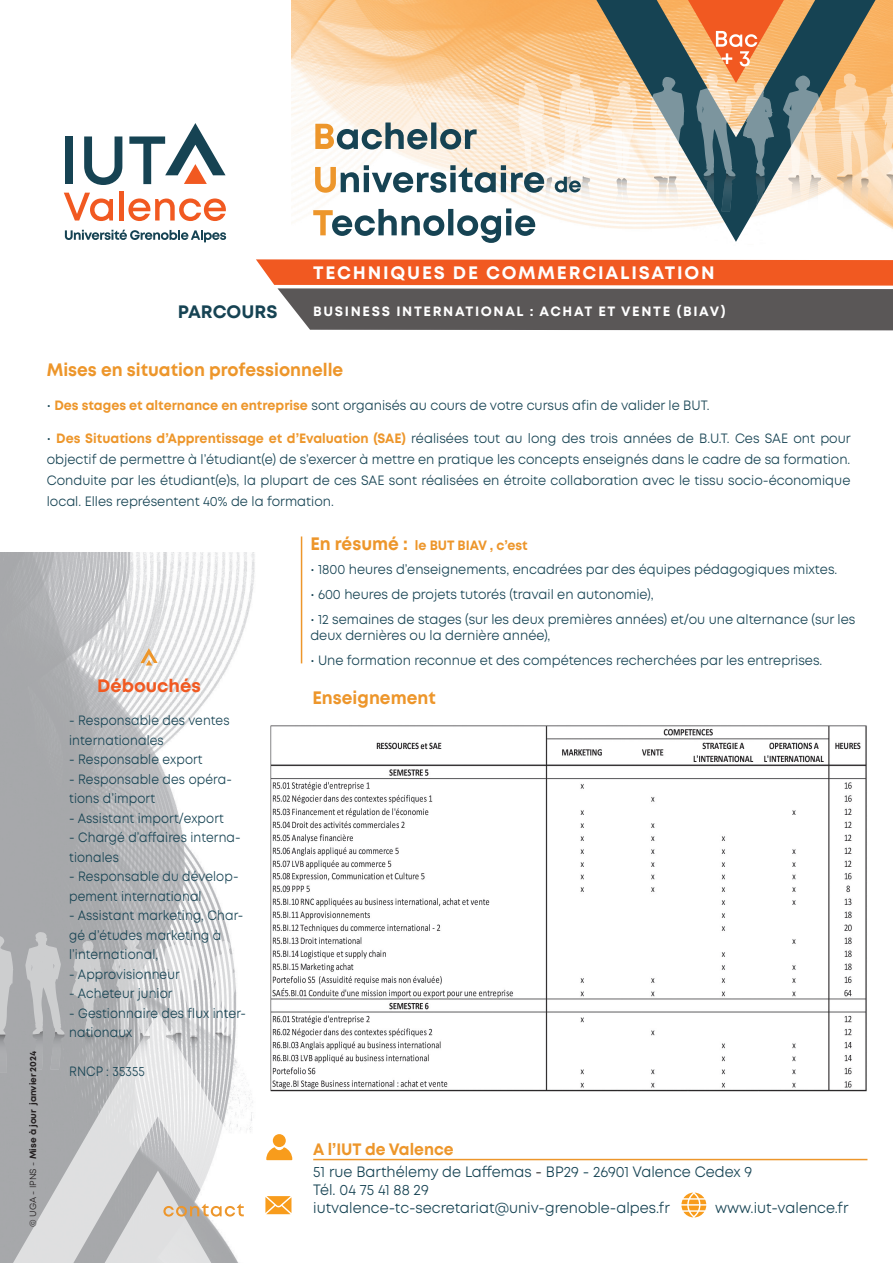
<style>
.page{position:relative;width:893px;height:1263px;background:#fff}
.page>*{position:absolute;margin:0;border:0;box-sizing:border-box;transform-origin:0 0}
.t1{font:700 18px "Mont";color:#ed962b;scale:.95 1}
.t2{font:700 18px "Mont";letter-spacing:.1em;color:#fff}
.t3{font:700 18px "Mont";color:#f15921}
.t4{font:700 18px "Mont";color:#164353}
.t5{font:700 16.5px "Mont";color:#ed962b;scale:.95 1}
.t6{font:15px/18px "Mont";color:#164353;scale:.95 1}
.t7{font:13.5px/21px "Mont";color:#164353;text-align:justify;scale:.95 1}
.t8{font:13.5px/19.5px "Mont";color:#164353;scale:.9 1}
.t9{font:700 13.5px "Mont";letter-spacing:.12em;color:#fff}
.t10{font:700 13.5px "Mont";color:#ed962b;scale:.95 1}
.t11{font:700 9px "Mont";color:#231f20}
.s1{font-weight:400}
.s2{font-weight:700;color:#ed962b}
.s3{font-size:18px}
.s4{color:#231f20}
</style>
<div class="page">
<img style="left:292px;top:0;width:601px;height:229px">
<img style="left:0;top:553px;width:255px;height:710px">
<svg style="left:590px;top:0;width:291px;height:242px"></svg>
<svg style="left:12px;top:1012px;width:243px;height:251px"></svg>
<hr style="left:313px;top:1159px;width:554px;height:1px;background:#ed962b">
<svg style="left:256px;top:259px;width:637px;height:71px;background:#9f6854"></svg>
<img style="left:270px;top:725px;width:597px;height:367px">
<svg style="left:606px;top:82px;width:32px;height:131px"></svg>
<svg style="left:835px;top:73px;width:34px;height:139px;background:#f9d7b1"></svg>
<svg style="left:882px;top:82px;width:11px;height:129px"></svg>
<svg style="left:650px;top:0;width:173px;height:214px;background:#9b9183"></svg>
<svg style="left:0;top:935px;width:13px;height:137px;background:#b7b8bb"></svg>
<svg style="left:164px;top:932px;width:34px;height:138px"></svg>
<svg style="left:72px;top:941px;width:31px;height:128px;background:#b5b7b9"></svg>
<svg style="left:211px;top:941px;width:32px;height:128px"></svg>
<svg style="left:25px;top:932px;width:40px;height:137px;background:#b5b7b9"></svg>
<svg style="left:112px;top:933px;width:40px;height:138px;background:#c6c7c9"></svg>
<svg style="left:681px;top:1192px;width:25px;height:25px"></svg>
<div style="left:65px;top:136px;width:8px;height:48px;background:#164353"></div>
<svg style="left:84px;top:136px;width:38px;height:49px"></svg>
<svg style="left:64px;top:193px;width:49px;height:28px"></svg>
<div style="left:119px;top:191px;width:5px;height:29px;background:#f15921"></div>
<svg style="left:128px;top:198px;width:98px;height:23px"></svg>
<svg style="left:65px;top:230px;width:161px;height:12px"></svg>
<svg style="left:129px;top:123px;width:97px;height:61px"></svg>
<svg style="left:266px;top:1134px;width:26px;height:26px"></svg>
<div style="left:254px;top:1191px;width:46px;height:26px;background:#fff"></div>
<svg style="left:265px;top:1196px;width:26px;height:18px"></svg>
<svg style="left:140px;top:648px;width:18px;height:17px"></svg>
<hr style="left:301px;top:536px;width:1px;height:127px;background:#ed962b">
<svg style="left:313px;top:73px;width:283px;height:170px"></svg>
<svg style="left:103px;top:1170px;width:141px;height:93px"></svg>
<h1 class="t2" style="left:313px;top:261px;width:403px">TECHNIQUES DE COMMERCIALISATION</h1>
<h1 class="t4" style="left:178px;top:300px;width:101px">PARCOURS</h1>
<p class="t9" style="left:313px;top:303px;width:414px">BUSINESS INTERNATIONAL : ACHAT ET VENTE (BIAV)</p>
<p class="t11" style="left:27px;top:1226px;width:177px;rotate:-90deg"><span class="s1">© UGA - IPNS -</span> Mise à jour janvier 2024</p>
<h1 class="t1" style="left:47px;top:358px;width:314px">Mises en situation professionnelle</h1>
<p class="t7" style="left:47px;top:394px;width:699px">• <span class="s2">Des stages et alternance en entreprise</span> sont organisés au cours de votre cursus afin de valider le BUT.</p>
<p class="t7" style="left:47px;top:428px;width:848px">• <span class="s2">Des Situations d’Apprentissage et d’Evaluation (SAE)</span> réalisées tout au long des trois années de B.U.T. Ces SAE ont pour objectif de permettre à l’étudiant(e) de s’exercer à mettre en pratique les concepts enseignés dans le cadre de sa formation.<br>Conduite par les étudiant(e)s, la plupart de ces SAE sont réalisées en étroite collaboration avec le tissu socio-économique local. Elles représentent 40% de la formation.</p>
<p class="t10" style="left:310px;top:536px;width:230px"><span class="s3">En résumé :</span> le BUT BIAV , c’est</p>
<p class="t7" style="left:310px;top:559px;width:556px">• 1800 heures d’enseignements, encadrées par des équipes pédagogiques mixtes.</p>
<p class="t7" style="left:310px;top:584px;width:363px">• 600 heures de projets tutorés (travail en autonomie),</p>
<p class="t7" style="left:310px;top:611px;width:575px;line-height:16.2px">• 12 semaines de stages (sur les deux premières années) et/ou une alternance (sur les deux dernières ou la dernière année),</p>
<p class="t7" style="left:310px;top:649px;width:540px">• Une formation reconnue et des compétences recherchées par les entreprises.</p>
<h1 class="t1" style="left:312px;top:685px;width:131px">Enseignement</h1>
<h1 class="t3" style="left:97px;top:674px;width:105px">Débouchés</h1>
<p class="t8" style="left:69px;top:711px;width:180px">- Responsable des ventes internationales</p>
<p class="t8" style="left:69px;top:750px;width:150px">- Responsable export</p>
<p class="t8" style="left:69px;top:769px;width:182px">- Responsable des opéra&shy;tions d’import</p>
<p class="t8" style="left:69px;top:808px;width:173px">- Assistant import/export</p>
<p class="t8" style="left:69px;top:828px;width:192px">- Chargé d’affaires interna&shy;tionales</p>
<p class="t8" style="left:69px;top:867px;width:190px">- Responsable du dévelop&shy;pement international</p>
<p class="t8" style="left:69px;top:906px;width:195px">- Assistant marketing, Char&shy;gé d’études marketing à l’international,</p>
<p class="t8" style="left:69px;top:964px;width:125px">- Approvisionneur</p>
<p class="t8" style="left:69px;top:984px;width:116px">- Acheteur junior</p>
<p class="t8" style="left:69px;top:1003px;width:198px">- Gestionnaire des flux inter&shy;nationaux</p>
<p class="t8" style="left:69px;top:1062px;width:86px">RNCP : 35355</p>
<p class="t5" style="left:313px;top:1139px;width:149px">A l’IUT de Valence</p>
<p class="t6" style="left:313px;top:1163px;width:464px">51 rue Barthélemy de Laffemas <span class="s4">-</span> BP29 - 26901 Valence Cedex 9<br>Tél. 04 75 41 88 29 iutvalence-tc-secretariat@univ-grenoble-alpes.fr</p>
<p class="t6" style="left:715px;top:1199px;width:142px">www.iut-valence.fr</p>
</div>
